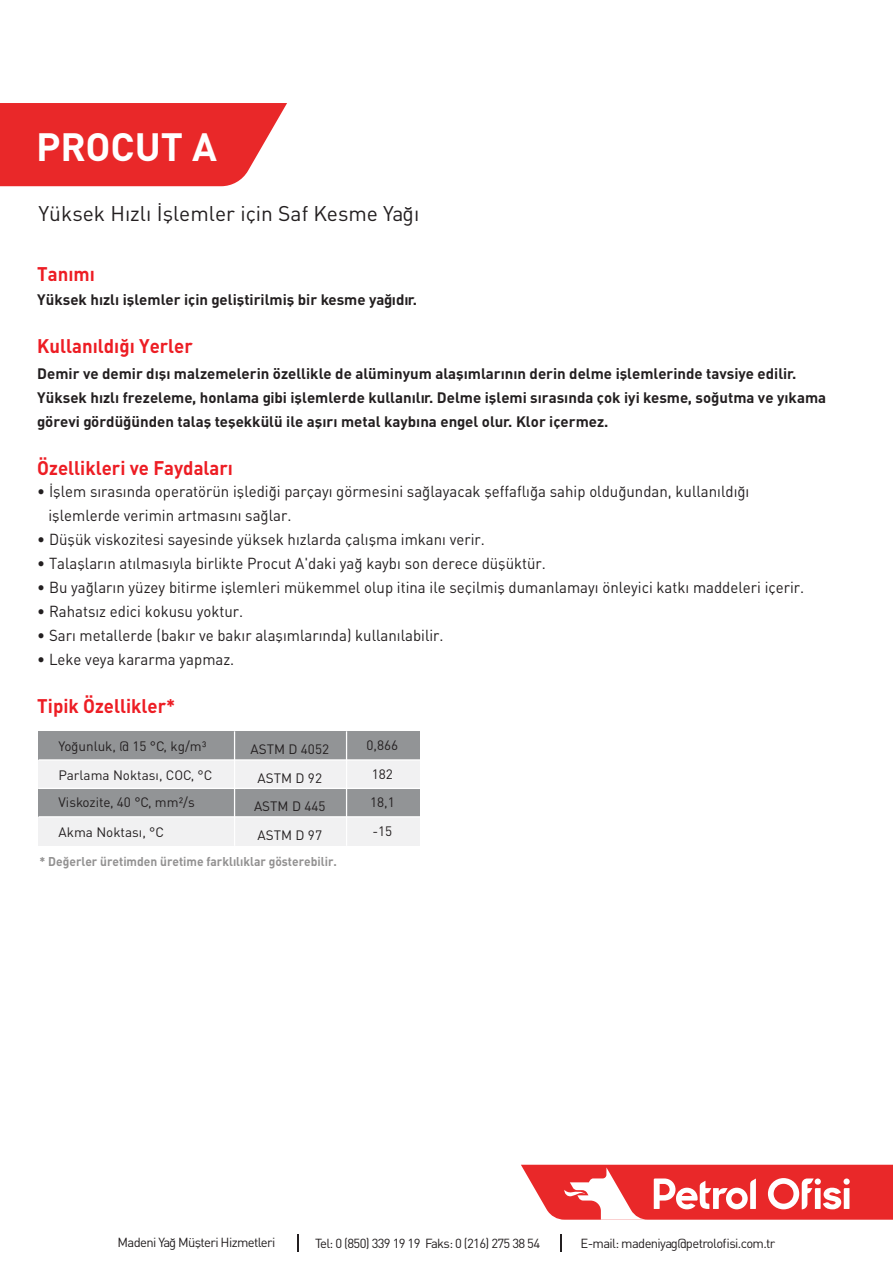
<style>
.page{position:relative;width:893px;height:1263px;background:#fff}
.page>*{position:absolute;margin:0;border:0;box-sizing:border-box;transform-origin:0 0}
.t1{font:39px "DINT Bold Tr";color:#fff}
.t2{font:21px "DIN Tr";color:#231f20}
.t3{font:19.5px "DINT Bold Tr";color:#ed1d24;scale:.95 1}
.t4{font:15.75px/24px "DIN Tr";color:#231f20;scale:.95 1}
.t5{font:15px/24px "DINT Bold Tr";color:#231f20}
.t6{font:13.5px/28.5px "DIN Tr";color:#231f20}
.t7{font:13.05px "DIN Tr";letter-spacing:-.05em;color:#231f20}
.t8{font:12.6px "DINT Bold Tr";color:#929191;scale:.95 1}
</style>
<div class="page">
<div style="left:39px;top:788px;width:381px;height:29px;background:#929496"></div>
<div style="left:39px;top:731px;width:381px;height:29px;background:#929496"></div>
<div style="left:39px;top:760px;width:381px;height:28px;background:#f1f1f2"></div>
<div style="left:39px;top:817px;width:381px;height:29px;background:#f1f1f2"></div>
<hr style="left:234px;top:731px;width:1px;height:115px;background:#fff">
<hr style="left:39px;top:759px;width:381px;height:1px;background:#fff">
<hr style="left:39px;top:788px;width:381px;height:1px;background:#fff">
<hr style="left:39px;top:816px;width:381px;height:1px;background:#fff">
<hr style="left:346px;top:731px;width:1px;height:115px;background:#fff">
<svg style="left:297px;top:1234px;width:1px;height:18px"></svg>
<svg style="left:560px;top:1234px;width:2px;height:18px"></svg>
<svg style="left:521px;top:1165px;width:372px;height:55px"></svg>
<svg style="left:0;top:103px;width:287px;height:83px;background:#ea3a3b"></svg>
<h1 class="t1" style="left:36px;top:121px;width:182px">PROCUT A</h1>
<h2 class="t2" style="left:38px;top:200px;width:382px">Yüksek Hızlı İşlemler için Saf Kesme Yağı</h2>
<p class="t3" style="left:37px;top:261px;width:62px">Tanımı</p>
<p class="t5" style="left:37px;top:287px;width:381px">Yüksek hızlı işlemler için geliştirilmiş bir kesme yağıdır.</p>
<p class="t3" style="left:37px;top:333px;width:165px">Kullanıldığı Yerler</p>
<p class="t5" style="left:37px;top:361px;width:790px">Demir ve demir dışı malzemelerin özellikle de alüminyum alaşımlarının derin delme işlemlerinde tavsiye edilir.<br>Yüksek hızlı frezeleme, honlama gibi işlemlerde kullanılır. Delme işlemi sırasında çok iyi kesme, soğutma ve yıkama görevi gördüğünden talaş teşekkülü ile aşırı metal kaybına engel olur. Klor içermez.</p>
<p class="t3" style="left:37px;top:455px;width:207px">Özellikleri ve Faydaları</p>
<p class="t4" style="left:49px;top:479px;width:739px;text-indent:-11px">• İşlem sırasında operatörün işlediği parçayı görmesini sağlayacak şeffaflığa sahip olduğundan, kullanıldığı işlemlerde verimin artmasını sağlar.</p>
<p class="t4" style="left:37px;top:527px;width:473px">• Düşük viskozitesi sayesinde yüksek hızlarda çalışma imkanı verir.</p>
<p class="t4" style="left:37px;top:551px;width:537px">• Talaşların atılmasıyla birlikte Procut A'daki yağ kaybı son derece düşüktür.</p>
<p class="t4" style="left:37px;top:575px;width:809px">• Bu yağların yüzey bitirme işlemleri mükemmel olup itina ile seçilmiş dumanlamayı önleyici katkı maddeleri içerir.</p>
<p class="t4" style="left:37px;top:599px;width:218px">• Rahatsız edici kokusu yoktur.</p>
<p class="t4" style="left:37px;top:623px;width:429px">• Sarı metallerde (bakır ve bakır alaşımlarında) kullanılabilir.</p>
<p class="t4" style="left:37px;top:647px;width:209px">• Leke veya kararma yapmaz.</p>
<p class="t3" style="left:37px;top:693px;width:147px">Tipik Özellikler*</p>
<p class="t6" style="left:59px;top:732px;width:155px">Yoğunluk, @ 15 °C, kg/m³<br>Parlama Noktası, COC, °C</p>
<p class="t6" style="left:59px;top:787px;width:138px">Viskozite, 40 °C, mm²/s</p>
<p class="t6" style="left:59px;top:817px;width:107px">Akma Noktası, °C</p>
<p class="t6" style="left:250px;top:735px;width:80px">ASTM D 4052<br>ASTM D 92<br>ASTM D 445<br>ASTM D 97</p>
<p class="t8" style="left:40px;top:853px;width:314px">* Değerler üretimden üretime farklılıklar gösterebilir.</p>
<p class="t6" style="left:366px;top:731px;width:33px">0,866<br>182<br>18,1 -15</p>
<p class="t7" style="left:118px;top:1234px;width:159px">Madeni Yağ Müşteri Hizmetleri</p>
<p class="t7" style="left:315px;top:1235px;width:226px">Tel: 0 (850) 339 19 19 Faks: 0 (216) 275 38 54</p>
<p class="t7" style="left:580px;top:1235px;width:196px">E-mail: madeniyag@petrolofisi.com.tr</p>
</div>
